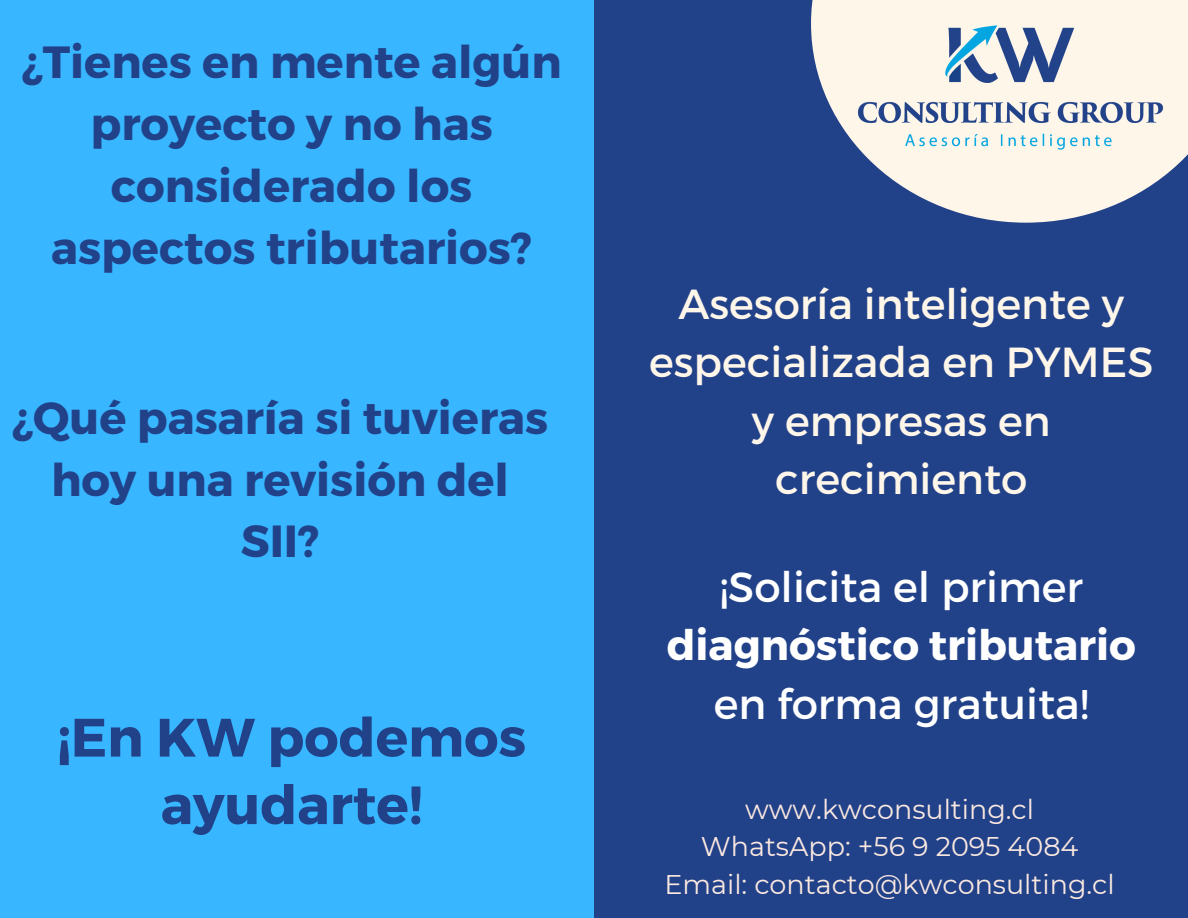
<style>
.page{position:relative;width:1188px;height:918px;background:#214189}
.page>*{position:absolute;margin:0;border:0;box-sizing:border-box;transform-origin:0 0}
.t1{font:700 54px/67.5px "Montserrat";color:#214189;text-align:center}
.t2{font:700 45px/61.8px "Montserrat";color:#214189;text-align:center}
.t3{font:42px/58.5px "Montserrat";color:#fff6ea;text-align:center}
.t4{font:42px/58.5px "Montserrat";color:#fff;text-align:center}
.t5{font:27px "Montserrat";color:#fae8e0}
.s1{font-weight:700}
</style>
<div class="page">
<div style="left:0;top:0;width:594px;height:918px;background:#38b6ff"></div>
<img style="left:811px;top:0;width:377px;height:223px">
<p class="t2" style="left:22px;top:29px;width:542px">¿Tienes en mente algún proyecto y no has considerado los aspectos tributarios?</p>
<p class="t2" style="left:12px;top:385px;width:538px">¿Qué pasaría si tuvieras hoy una revisión del<br>SII?</p>
<p class="t1" style="left:57px;top:701px;width:471px">¡En KW podemos ayudarte!</p>
<p class="t3" style="left:649px;top:273px;width:506px">Asesoría inteligente y especializada en PYMES y empresas en crecimiento</p>
<p class="t4" style="left:667px;top:555px;width:471px">¡Solicita el primer <span class="s1">diagnóstico tributario </span>en forma gratuita!</p>
<p class="t5" style="left:745px;top:793px;width:290px">www.kwconsulting.cl</p>
<p class="t5" style="left:701px;top:830px;width:379px">WhatsApp: +56 9 2095 4084</p>
<p class="t5" style="left:665px;top:867px;width:452px">Email: contacto@kwconsulting.cl</p>
</div>
